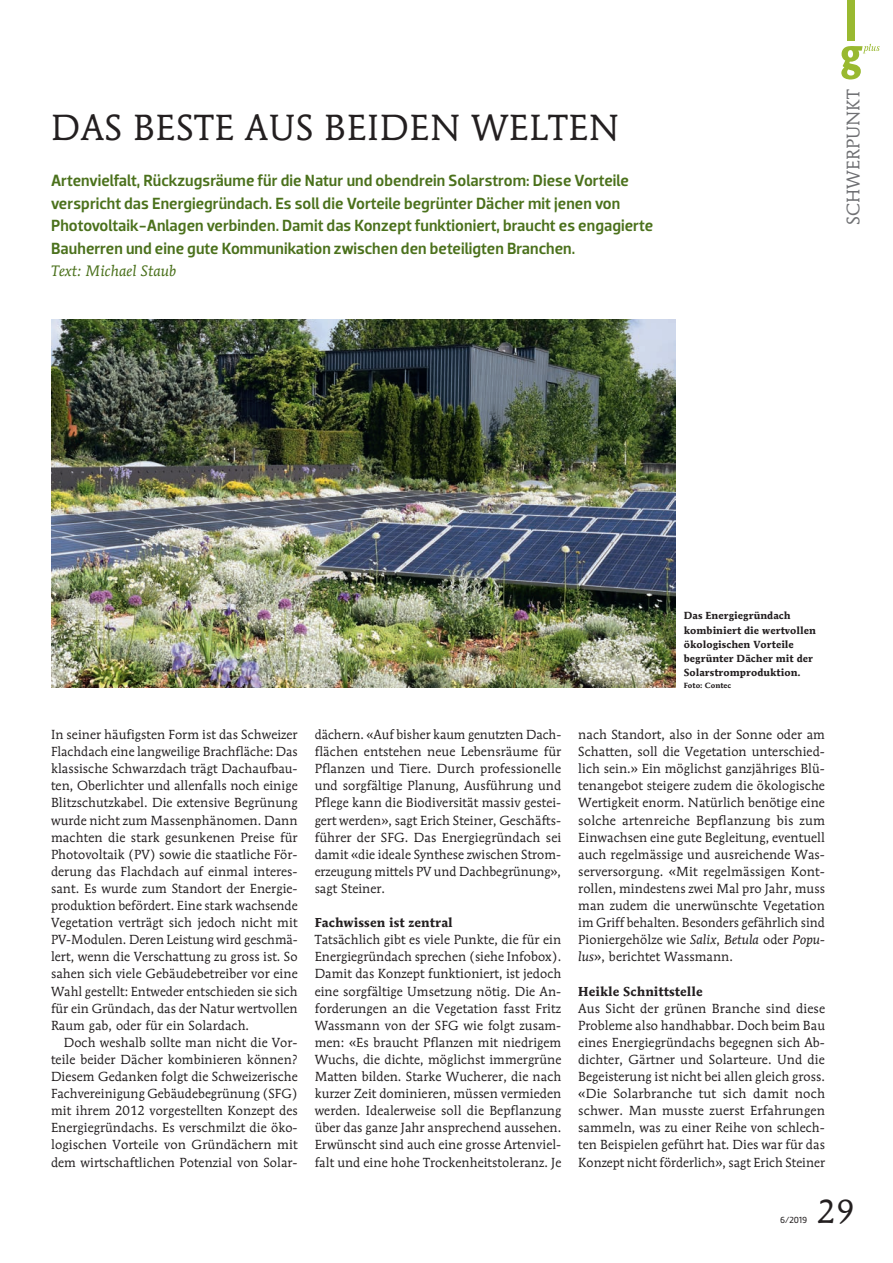
<style>
.page{position:relative;width:893px;height:1263px;background:#fff}
.page>*{position:absolute;margin:0;border:0;box-sizing:border-box;transform-origin:0 0}
.t1{font:36px "Mendoza Roman";letter-spacing:.02em;color:#231f20}
.t2{font:33px "Mendoza Roman";color:#231f20}
.t3{font:18px "Mendoza Roman";letter-spacing:.005em;color:#6f7073}
.t4{font:500 16.5px/22.5px "Dobra";letter-spacing:.005em;color:#4b711c}
.t5{font:italic 15px "Mendoza Roman";letter-spacing:.005em;color:#4b711c}
.t6{font:13.05px/17.1px "Mendoza Roman";letter-spacing:.005em;color:#231f20;text-align:justify}
.t7{font:700 12.9px "Mendoza Roman";letter-spacing:.005em;color:#231f20}
.t8{font:700 10.2px/14.2px "Mendoza Roman";letter-spacing:.005em;color:#231f20}
.t9{font:9px "Dobra";color:#231f20}
.t10{font:700 7.5px "Mendoza Roman";letter-spacing:.005em;color:#231f20}
.s1{font-style:italic}
</style>
<div class="page">
<svg style="left:841px;top:44px;width:39px;height:36px"></svg>
<div style="left:847px;top:0;width:8px;height:40px;background:#99b930"></div>
<img style="left:51px;top:319px;width:624px;height:369px">
<h1 class="t1" style="left:51px;top:105px;width:570px">DAS BESTE AUS BEIDEN WELTEN</h1>
<p class="t4" style="left:51px;top:169px;width:604px">Artenvielfalt, Rückzugsräume für die Natur und obendrein Solarstrom: Diese Vorteile verspricht das Energiegründach. Es soll die Vorteile begrünter Dächer mit jenen von Photovoltaik-Anlagen verbinden. Damit das Konzept funktioniert, braucht es engagierte Bauherren und eine gute Kommunikation zwischen den beteiligten Branchen.</p>
<p class="t5" style="left:51px;top:262px;width:127px">Text: Michael Staub</p>
<h3 class="t3" style="left:842px;top:225px;width:137px;rotate:-90deg">SCHWERPUNKT</h3>
<p class="t6" style="left:51px;top:726px;width:248px">In seiner häufigsten Form ist das Schweizer Flachdach eine langweilige Brachfläche: Das klassische Schwarzdach trägt Dachaufbau&shy;ten, Oberlichter und allenfalls noch einige Blitzschutzkabel. Die extensive Begrünung wurde nicht zum Massenphänomen. Dann machten die stark gesunkenen Preise für Photovoltaik (PV) sowie die staatliche För&shy;derung das Flachdach auf einmal interes&shy;sant. Es wurde zum Standort der Energie&shy;produktion befördert. Eine stark wachsende Vegetation verträgt sich jedoch nicht mit PV-Modulen. Deren Leistung wird geschmä&shy;lert, wenn die Verschattung zu gross ist. So sahen sich viele Gebäudebetreiber vor eine Wahl gestellt: Entweder entschieden sie sich für ein Gründach, das der Natur wertvollen Raum gab, oder für ein Solardach.</p>
<p class="t6" style="left:51px;top:1034px;width:248px;text-indent:13px">Doch weshalb sollte man nicht die Vor&shy;teile beider Dächer kombinieren können?<br>Diesem Gedanken folgt die Schweizerische Fachvereinigung Gebäudebegrünung (SFG) mit ihrem 2012 vorgestellten Konzept des Energiegründachs. Es verschmilzt die öko&shy;logischen Vorteile von Gründächern mit dem wirtschaftlichen Potenzial von Solar-</p>
<p class="t6" style="left:315px;top:726px;width:248px">dächern. «Auf bisher kaum genutzten Dach&shy;flächen entstehen neue Lebensräume für Pflanzen und Tiere. Durch professionelle und sorgfältige Planung, Ausführung und Pflege kann die Biodiversität massiv gestei&shy;gert werden», sagt Erich Steiner, Geschäfts&shy;führer der SFG. Das Energiegründach sei damit «die ideale Synthese zwischen Strom&shy;erzeugung mittels PV und Dachbegrünung», sagt Steiner.</p>
<p class="t7" style="left:315px;top:914px;width:140px">Fachwissen ist zentral</p>
<p class="t6" style="left:315px;top:931px;width:248px">Tatsächlich gibt es viele Punkte, die für ein Energiegründach sprechen (siehe Infobox).<br>Damit das Konzept funktioniert, ist jedoch eine sorgfältige Umsetzung nötig. Die An&shy;forderungen an die Vegetation fasst Fritz Wassmann von der SFG wie folgt zusam&shy;men: «Es braucht Pflanzen mit niedrigem Wuchs, die dichte, möglichst immergrüne Matten bilden. Starke Wucherer, die nach kurzer Zeit dominieren, müssen vermieden werden. Idealerweise soll die Bepflanzung über das ganze Jahr ansprechend aussehen.<br>Erwünscht sind auch eine grosse Artenviel&shy;falt und eine hohe Trockenheitstoleranz. Je</p>
<p class="t8" style="left:684px;top:609px;width:134px">Das Energiegründach kombiniert die wertvollen ökologischen Vorteile begrünter Dächer mit der<br>Solarstromproduktion.</p>
<p class="t10" style="left:684px;top:680px;width:49px">Foto: Contec</p>
<p class="t6" style="left:578px;top:726px;width:248px">nach Standort, also in der Sonne oder am Schatten, soll die Vegetation unterschied&shy;lich sein.» Ein möglichst ganzjähriges Blü&shy;tenangebot steigere zudem die ökologische Wertigkeit enorm. Natürlich benötige eine solche artenreiche Bepflanzung bis zum Einwachsen eine gute Begleitung, eventuell auch regelmässige und ausreichende Was&shy;serversorgung. «Mit regelmässigen Kont&shy;rollen, mindestens zwei Mal pro Jahr, muss man zudem die unerwünschte Vegetation im Griff behalten. Besonders gefährlich sind Pioniergehölze wie <span class="s1">Salix</span>, <span class="s1">Betula</span> oder <span class="s1">Popu&shy;lus</span>», berichtet Wassmann.</p>
<p class="t7" style="left:578px;top:983px;width:126px">Heikle Schnittstelle</p>
<p class="t6" style="left:578px;top:999px;width:248px">Aus Sicht der grünen Branche sind diese Probleme also handhabbar. Doch beim Bau eines Energiegründachs begegnen sich Ab&shy;dichter, Gärtner und Solarteure. Und die Begeisterung ist nicht bei allen gleich gross. «Die Solarbranche tut sich damit noch schwer. Man musste zuerst Erfahrungen sammeln, was zu einer Reihe von schlech&shy;ten Beispielen geführt hat. Dies war für das Konzept nicht förderlich», sagt Erich Steiner</p>
<p class="t9" style="left:780px;top:1214px;width:29px">6/2019</p>
<h2 class="t2" style="left:817px;top:1191px;width:39px">29</h2>
</div>
